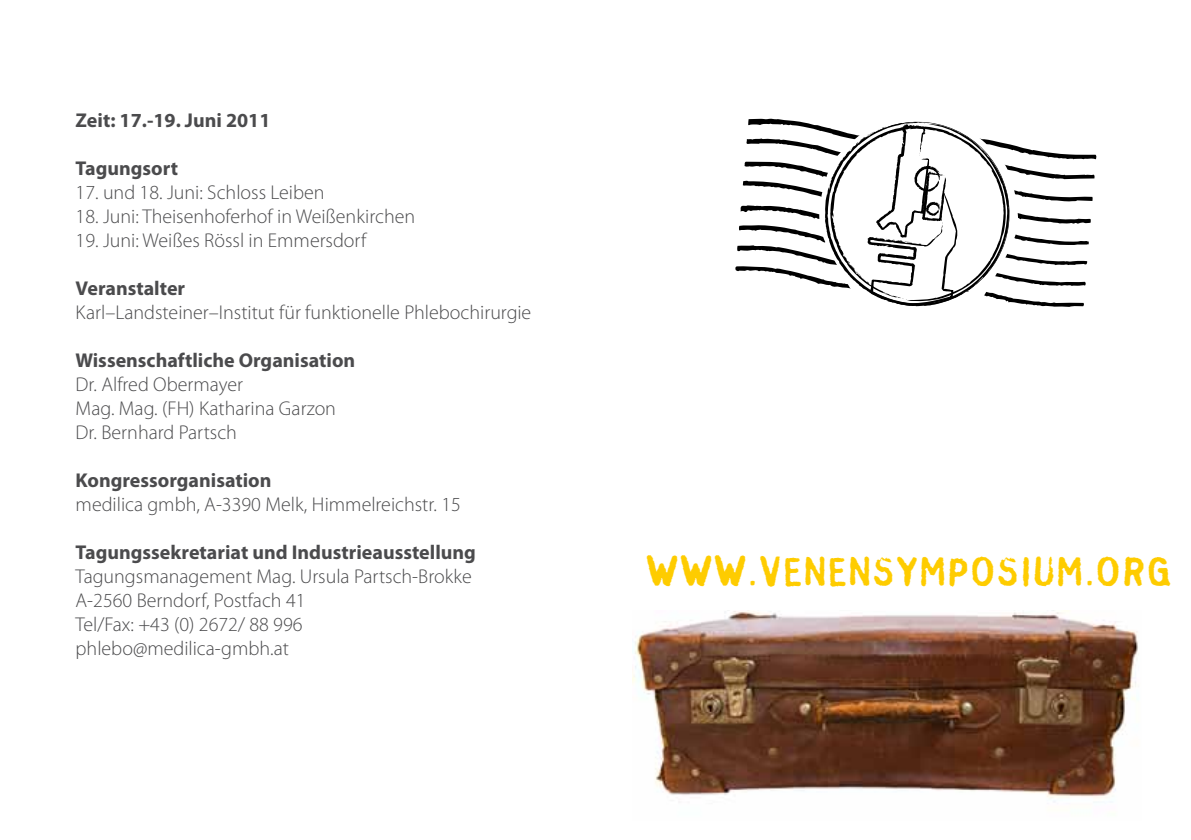
<style>
.page{position:relative;width:1191px;height:840px;background:#fff}
.page>*{position:absolute;margin:0;border:0;box-sizing:border-box;transform-origin:0 0}
.t1{font:38px "Stamp Gothic";color:#fecc00}
.t2{font:300 20px/24px "Myriad Pro";color:#4b4b4d}
.t3{font:700 20px "Myriad Pro";color:#4b4b4d}
</style>
<div class="page">
<svg style="left:735px;top:118px;width:362px;height:189px"></svg>
<img style="left:632px;top:610px;width:506px;height:192px">
<p class="t3" style="left:76px;top:107px;width:196px">Zeit: 17.-19. Juni 2011</p>
<p class="t3" style="left:76px;top:155px;width:104px">Tagungsort</p>
<p class="t2" style="left:76px;top:180px;width:250px">17. und 18. Juni: Schloss Leiben</p>
<p class="t2" style="left:76px;top:204px;width:341px">18. Juni: Theisenhoferhof in Weißenkirchen</p>
<p class="t2" style="left:76px;top:228px;width:292px">19. Juni: Weißes Rössl in Emmersdorf</p>
<p class="t3" style="left:76px;top:275px;width:111px">Veranstalter</p>
<p class="t2" style="left:76px;top:300px;width:457px">Karl–Landsteiner–I nstitut für funktionelle Phlebochirurgie</p>
<p class="t3" style="left:76px;top:347px;width:281px">Wissenschaftliche Organisation</p>
<p class="t2" style="left:76px;top:372px;width:262px">Dr. Alfred Obermayer<br>Mag. Mag. (FH) Katharina Garzon<br>Dr. Bernhard Partsch</p>
<p class="t3" style="left:76px;top:467px;width:197px">Kongressorganisation</p>
<p class="t2" style="left:76px;top:492px;width:387px">medilica gmbh, A-3390 Melk, Himmelreichstr. 15</p>
<p class="t3" style="left:76px;top:539px;width:402px">Tagungssekretariat und Industrieausstellung</p>
<p class="t2" style="left:76px;top:564px;width:398px">Tagungsmanagement Mag. Ursula Partsch-Brokke A-2560 Berndorf, Postfach 41<br>Tel/Fax: +43 (0) 2672/ 88 996 phlebo@medilica-gmbh.at</p>
<h1 class="t1" style="left:645px;top:546px;width:34px">WWW</h1>
<h1 class="t1" style="left:747px;top:546px;width:427px">.VENENSYMPOSIUM.ORG</h1>
</div>
